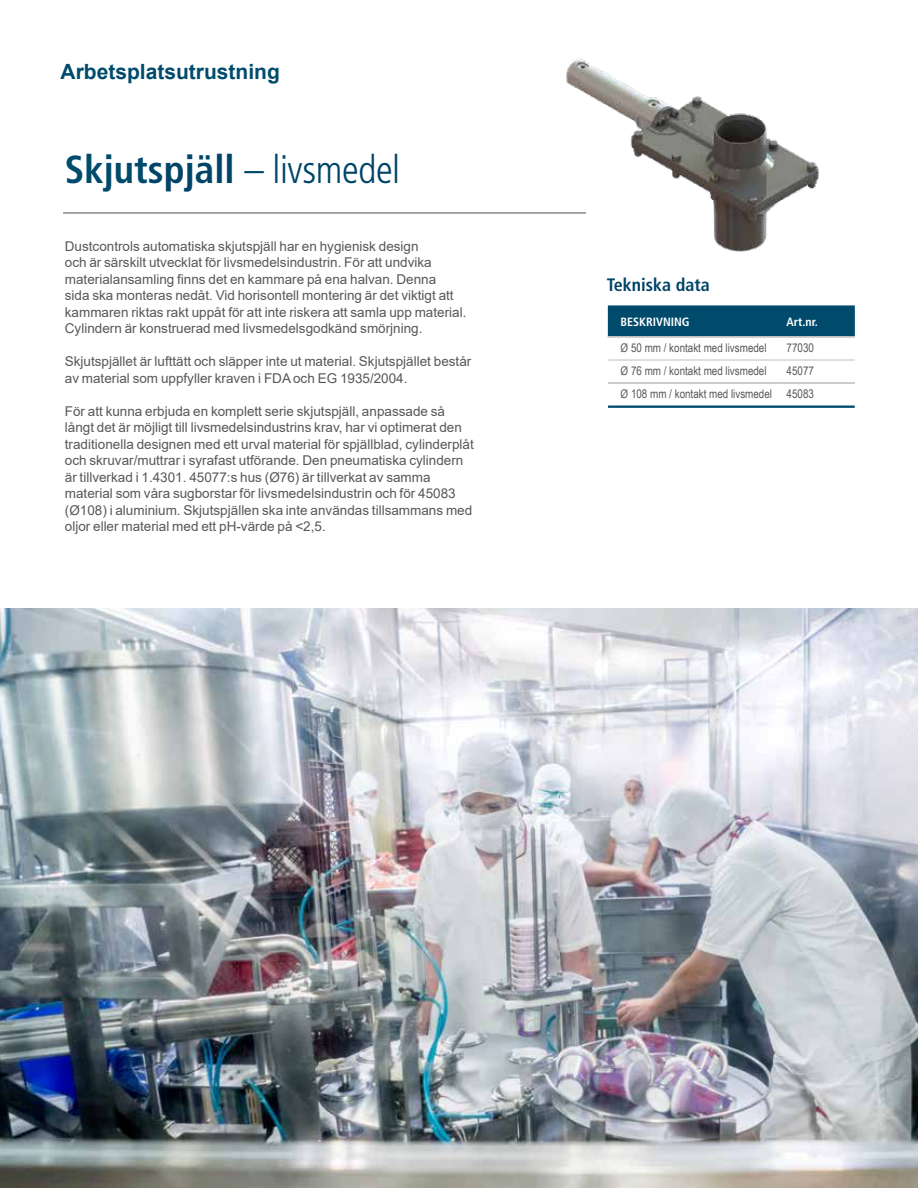
<style>
.page{position:relative;width:918px;height:1188px;background:#fff}
.page>*{position:absolute;margin:0;border:0;box-sizing:border-box;transform-origin:0 0}
.t1{font:300 condensed 39px "Frutiger LT Pro";letter-spacing:-.01em;color:#004467}
.t2{font:700 21px "Arial";color:#004b6c}
.t3{font:700 condensed 18px "Frutiger LT Pro";color:#004467}
.t4{font:13.5px/16.5px "Arial";color:#575756}
.t5{font:12px/23.1px "Arial Narrow";color:#575756;text-align:right}
.t6{font:700 condensed 12px "Frutiger LT Pro";color:#fff}
.s1{font-weight:700;color:#004b6c}
.s2{font-weight:700}
</style>
<div class="page">
<hr style="left:63px;top:212px;width:523px;height:2px;background:#86888c">
<img style="left:483px;top:58px;width:336px;height:194px">
<img style="left:0;top:609px;width:918px;height:579px">
<div style="left:608px;top:305px;width:247px;height:31px;background:#004b6c"></div>
<hr style="left:608px;top:336px;width:173px;height:1px;background:#c0c1c4">
<hr style="left:608px;top:337px;width:173px;height:1px;background:#c0c1c4">
<hr style="left:781px;top:336px;width:74px;height:1px;background:#c0c1c4">
<hr style="left:781px;top:337px;width:74px;height:1px;background:#c0c1c4">
<hr style="left:608px;top:383px;width:173px;height:1px;background:#c0c1c4">
<hr style="left:781px;top:383px;width:74px;height:1px;background:#c0c1c4">
<hr style="left:608px;top:360px;width:173px;height:1px;background:#c0c1c4">
<hr style="left:781px;top:360px;width:74px;height:1px;background:#c0c1c4">
<hr style="left:608px;top:406px;width:247px;height:2px;background:#004b6c">
<h2 class="t2" style="left:61px;top:57px;width:221px">Arbetsplatsutrustning</h2>
<h1 class="t1" style="left:65px;top:147px;width:337px"><span class="s1">Skjut</span><span class="s2">spjäll</span> – livsmedel</h1>
<p class="t4" style="left:65px;top:238px;width:403px">Dustcontrols automatiska skjutspjäll har en hygienisk design<br>och är särskilt utvecklat för livsmedelsindustrin. För att undvika materialansamling finns det en kammare på ena halvan. Denna<br>sida ska monteras nedåt. Vid horisontell montering är det viktigt att kammaren riktas rakt uppåt för att inte riskera att samla upp material.<br>Cylindern är konstruerad med livsmedelsgodkänd smörjning.</p>
<p class="t4" style="left:65px;top:353px;width:408px">Skjutspjället är lufttätt och släpper inte ut material. Skjutspjället består av material som uppfyller kraven i FDA och EG 1935/2004.</p>
<p class="t4" style="left:65px;top:403px;width:410px">För att kunna erbjuda en komplett serie skjutspjäll, anpassade så långt det är möjligt till livsmedelsindustrins krav, har vi optimerat den traditionella designen med ett urval material för spjällblad, cylinderplåt och skruvar/muttrar i syrafast utförande. Den pneumatiska cylindern är tillverkad i 1.4301. 45077:s hus (Ø76) är tillverkat av samma material som våra sugborstar för livsmedelsindustrin och för 45083 (Ø108) i aluminium. Skjutspjällen ska inte användas tillsammans med oljor eller material med ett pH-värde på &lt;2,5.</p>
<h3 class="t3" style="left:607px;top:274px;width:105px">Tekniska data</h3>
<p class="t6" style="left:621px;top:314px;width:71px">BESKRIVNING</p>
<p class="t6" style="left:787px;top:314px;width:33px">Art.nr.</p>
<p class="t5" style="left:621px;top:335px;width:148px">Ø 50 mm / kontakt med livsmedel</p>
<p class="t5" style="left:787px;top:335px;width:29px">77030</p>
<p class="t5" style="left:621px;top:359px;width:148px">Ø 76 mm / kontakt med livsmedel</p>
<p class="t5" style="left:621px;top:359px;width:195px">45077<br>Ø 108 mm / kontakt med livsmedel 45083</p>
</div>
